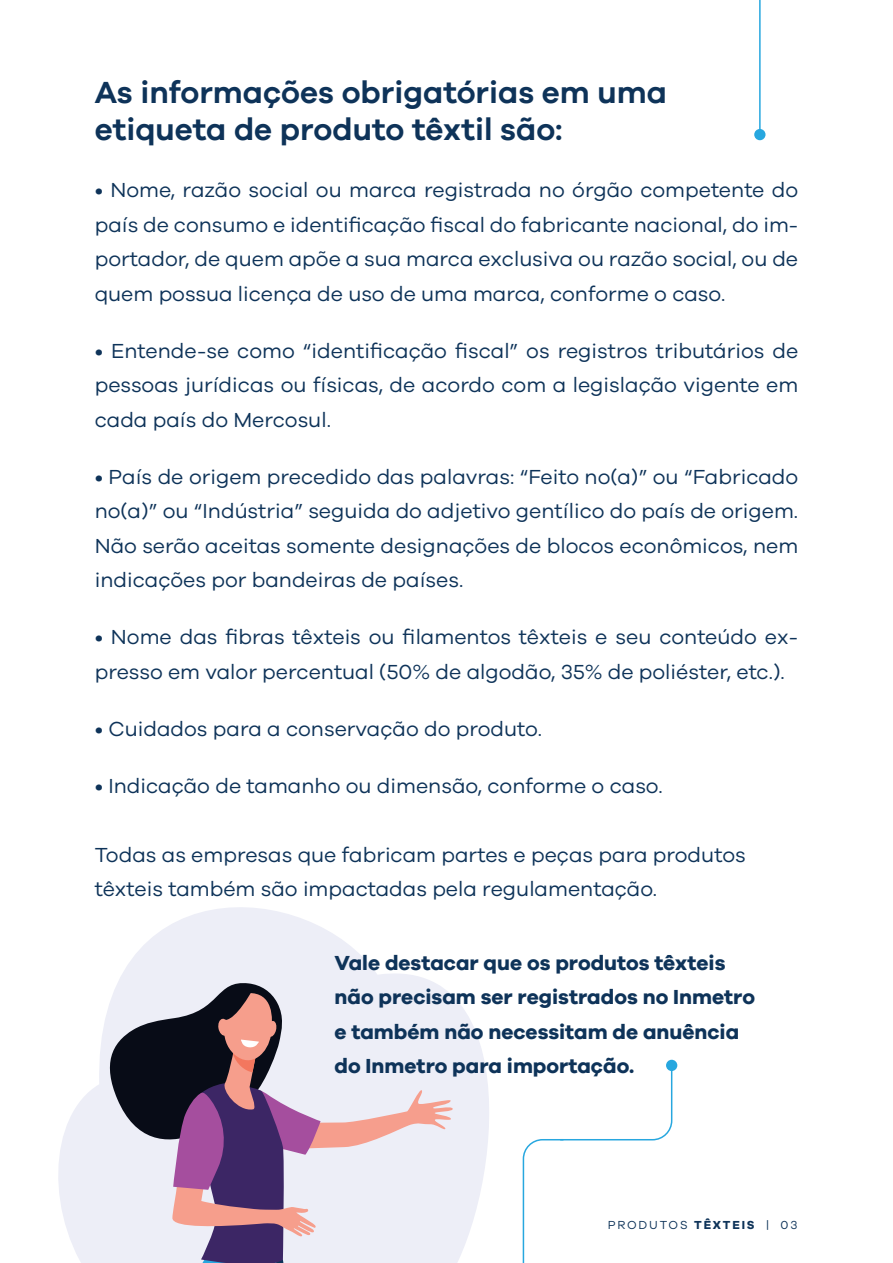
<style>
.page{position:relative;width:893px;height:1263px;background:#fff}
.page>*{position:absolute;margin:0;border:0;box-sizing:border-box;transform-origin:0 0}
.t1{font:600 31.5px/37.5px "Galano Grotesque";color:#0e3359}
.t2{font:21px/34.5px "Galano Grotesque";color:#0e3359;text-align:justify}
.t3{font:700 21px/34.5px "Galano Grotesque";color:#0e3359}
.t4{font:12px "Galano Grotesque";letter-spacing:.15em;color:#0e3359}
.s1{font-weight:700}
</style>
<div class="page">
<svg style="left:759px;top:0;width:7px;height:136px"></svg>
<div style="left:754px;top:129px;width:11px;height:11px;background:#27a7df;border-radius:50%"></div>
<svg style="left:58px;top:907px;width:431px;height:356px"></svg>
<svg style="left:103px;top:979px;width:351px;height:284px;background:#bbadbd"></svg>
<div style="left:666px;top:1060px;width:11px;height:11px;background:#27a7df;border-radius:50%"></div>
<svg style="left:522px;top:1063px;width:151px;height:200px"></svg>
<h1 class="t1" style="left:95px;top:72px;width:574px">As informações obrigatórias em uma etiqueta de produto têxtil são:</h1>
<p class="t2" style="left:95px;top:172px;width:705px">• Nome, razão social ou marca registrada no órgão competente do país de consumo e identificação fiscal do fabricante nacional, do im&shy;portador, de quem apõe a sua marca exclusiva ou razão social, ou de quem possua licença de uso de uma marca, conforme o caso.</p>
<p class="t2" style="left:95px;top:333px;width:705px">• Entende-se como “identificação fiscal” os registros tributários de pessoas jurídicas ou físicas, de acordo com a legislação vigente em cada país do Mercosul.</p>
<p class="t2" style="left:95px;top:459px;width:705px">• País de origem precedido das palavras: “Feito no(a)” ou “Fabricado no(a)” ou “Indústria” seguida do adjetivo gentílico do país de origem.<br>Não serão aceitas somente designações de blocos econômicos, nem indicações por bandeiras de países.</p>
<p class="t2" style="left:95px;top:619px;width:705px">• Nome das fibras têxteis ou filamentos têxteis e seu conteúdo ex&shy;presso em valor percentual (50% de algodão, 35% de poliéster, etc.).</p>
<p class="t2" style="left:95px;top:711px;width:449px">• Cuidados para a conservação do produto.</p>
<p class="t2" style="left:95px;top:768px;width:569px">• Indicação de tamanho ou dimensão, conforme o caso.</p>
<p class="t2" style="left:95px;top:837px;width:652px">Todas as empresas que fabricam partes e peças para produtos têxteis também são impactadas pela regulamentação.</p>
<p class="t3" style="left:335px;top:945px;width:422px">Vale destacar que os produtos têxteis não precisam ser registrados no Inmetro e também não necessitam de anuência do Inmetro para importação.</p>
<p class="t4" style="left:608px;top:1218px;width:191px">PRODUTOS <span class="s1">TÊXTEIS</span> | 03</p>
</div>
